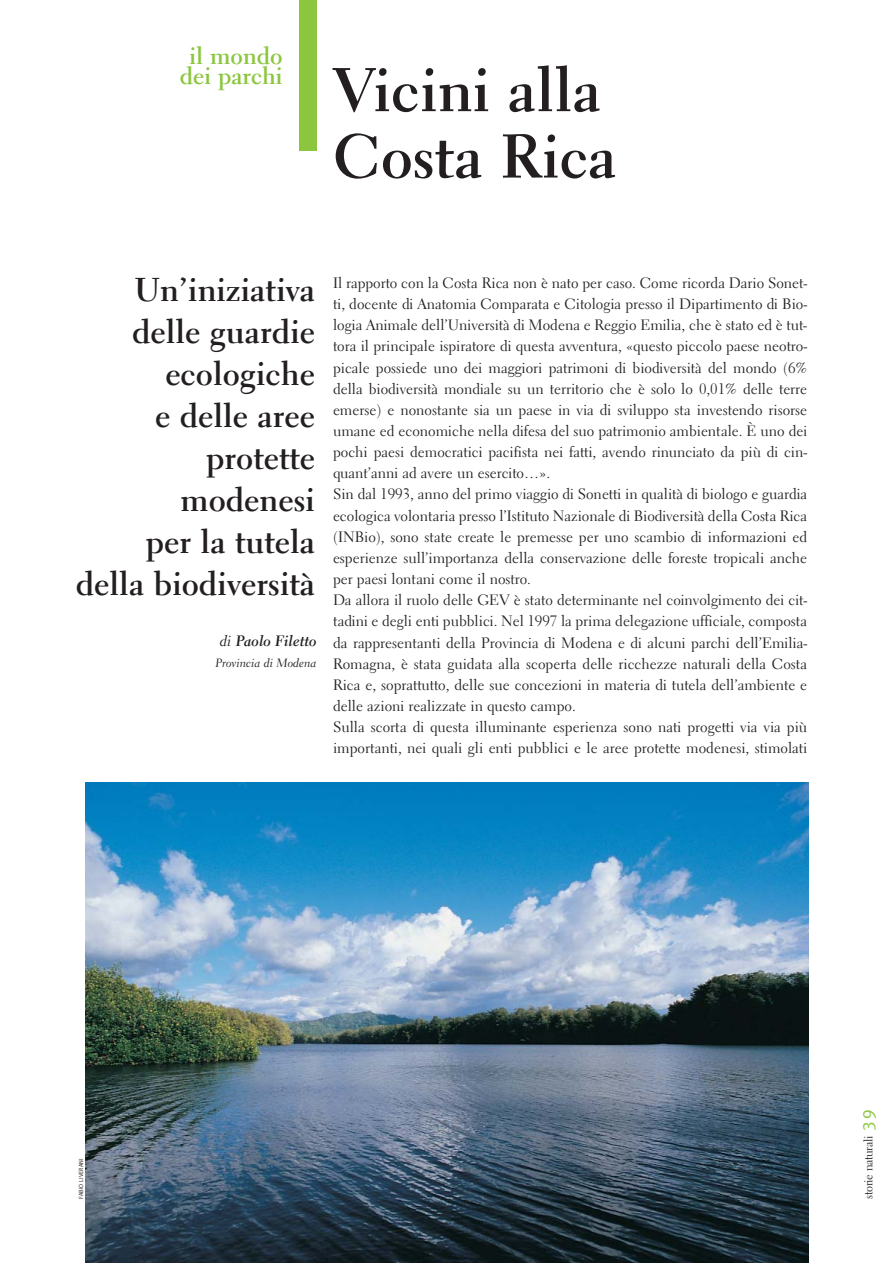
<style>
.page{position:relative;width:893px;height:1263px;background:#fff}
.page>*{position:absolute;margin:0;border:0;box-sizing:border-box;transform-origin:0 0}
.t1{font:700 61.5px/66.4px "Electra LH";color:#231f20}
.t2{font:700 33px/42px "Electra LH";color:#231f20;text-align:right}
.t3{font:700 24px/20.7px "Electra LH";color:#8cc63f;text-align:center}
.t4{font:15px/21.1px "Electra LH";color:#231f20}
.t5{font:15px "Electra LH Bold Cursive";color:#231f20}
.t6{font:12px "Electra LH Cursive";color:#231f20}
.t7{font:12px "Electra LH";letter-spacing:-.025em;color:#231f20}
.t8{font:6px "Meta";color:#231f20}
.s1{font-family:"Electra LH Cursive"}
.s2{font-family:"Meta";font-size:18px;color:#8cc63f}
</style>
<div class="page">
<div style="left:299px;top:0;width:17px;height:150px;background:#8cc63f"></div>
<img style="left:85px;top:783px;width:723px;height:480px">
<h3 class="t3" style="left:180px;top:47px;width:104px">il mondo dei parchi</h3>
<h1 class="t1" style="left:333px;top:63px;width:285px">Vicini alla<br>Costa Rica</h1>
<h2 class="t2" style="left:76px;top:272px;width:241px">Un’iniziativa delle guardie ecologiche<br>e delle aree protette modenesi<br>per la tutela della biodiversità</h2>
<p class="t5" style="left:220px;top:635px;width:98px"><span class="s1">di</span> Paolo Filetto</p>
<p class="t6" style="left:215px;top:658px;width:103px">Provincia di Modena</p>
<p class="t4" style="left:333px;top:274px;width:476px">Il rapporto con la Costa Rica non è nato per caso. Come ricorda Dario Sonet&shy;ti, docente di Anatomia Comparata e Citologia presso il Dipartimento di Bio&shy;logia Animale dell’Università di Modena e Reggio Emilia, che è stato ed è tut&shy;tora il principale ispiratore di questa avventura, «questo piccolo paese neotro&shy;picale possiede uno dei maggiori patrimoni di biodiversità del mondo (6% della biodiversità mondiale su un territorio che è solo lo 0,01% delle terre emerse) e nonostante sia un paese in via di sviluppo sta investendo risorse umane ed economiche nella difesa del suo patrimonio ambientale. È uno dei pochi paesi democratici pacifista nei fatti, avendo rinunciato da più di cin&shy;quant’anni ad avere un esercito…».<br>Sin dal 1993, anno del primo viaggio di Sonetti in qualità di biologo e guardia ecologica volontaria presso l’Istituto Nazionale di Biodiversità della Costa Rica (INBio), sono state create le premesse per uno scambio di informazioni ed esperienze sull’importanza della conservazione delle foreste tropicali anche per paesi lontani come il nostro.<br>Da allora il ruolo delle GEV è stato determinante nel coinvolgimento dei cit&shy;tadini e degli enti pubblici. Nel 1997 la prima delegazione ufficiale, composta da rappresentanti della Provincia di Modena e di alcuni parchi dell’Emilia-Romagna, è stata guidata alla scoperta delle ricchezze naturali della Costa Rica e, soprattutto, delle sue concezioni in materia di tutela dell’ambiente e delle azioni realizzate in questo campo.<br>Sulla scorta di questa illuminante esperienza sono nati progetti via via più importanti, nei quali gli enti pubblici e le aree protette modenesi, stimolati</p>
<p class="t8" style="left:79px;top:1199px;width:42px;rotate:-90deg">FABIO LIVERANI</p>
<p class="t7" style="left:863px;top:1199px;width:91px;rotate:-90deg">storie naturali <span class="s2">39</span></p>
</div>
